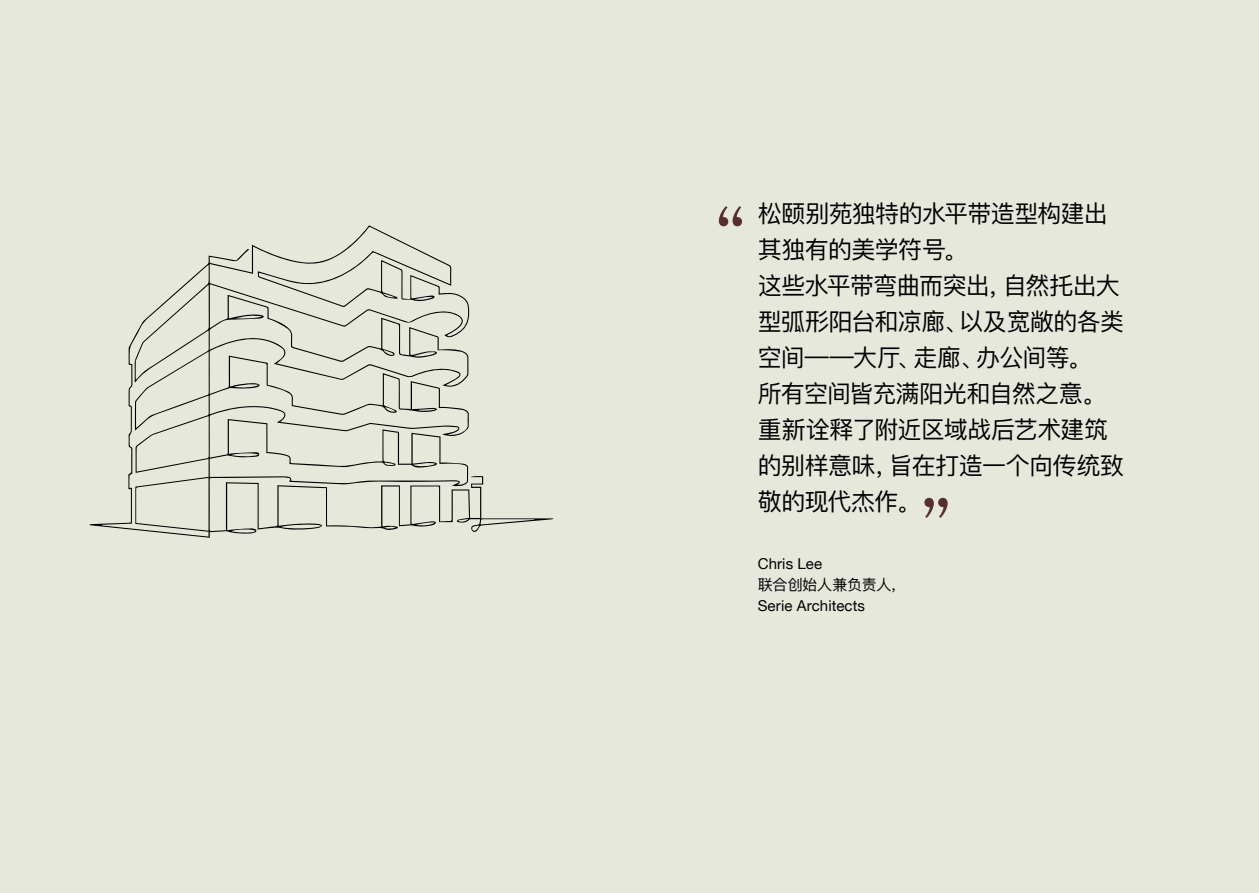
<style>
.page{position:relative;width:1259px;height:893px;background:#e6e8dc}
.page>*{position:absolute;margin:0;border:0;box-sizing:border-box;transform-origin:0 0}
.t1{font:75px "Bookmania";color:#572f2f}
.t2{font:24px/36px "Ping Fang SC";letter-spacing:-.03em;color:#000}
.t3{font:15px "Helvetica Neue";letter-spacing:.005em;color:#000}
.t4{font:15px "Ping Fang SC";letter-spacing:-.015em;color:#000}
</style>
<div class="page">
<svg style="left:90px;top:225px;width:463px;height:313px"></svg>
<h1 class="t1" style="left:714px;top:191px;width:33px">“</h1>
<p class="t2" style="left:758px;top:195px;width:368px">松颐别苑独特的水平带造型构建出其独有的美学符号。<br>这些水平带弯曲而突出，自然托出大型弧形阳台和凉廊、以及宽敞的各类空间——大厅、走廊、办公间等。<br>所有空间皆充满阳光和自然之意。重新诠释了附近区域战后艺术建筑的别样意味，旨在打造一个向传统致敬的现代杰作。</p>
<h1 class="t1" style="left:920px;top:482px;width:33px">”</h1>
<p class="t3" style="left:758px;top:552px;width:66px">Chris Lee</p>
<p class="t4" style="left:758px;top:575px;width:150px">联合创始人兼负责人，</p>
<p class="t3" style="left:758px;top:594px;width:109px">Serie Architects</p>
</div>
